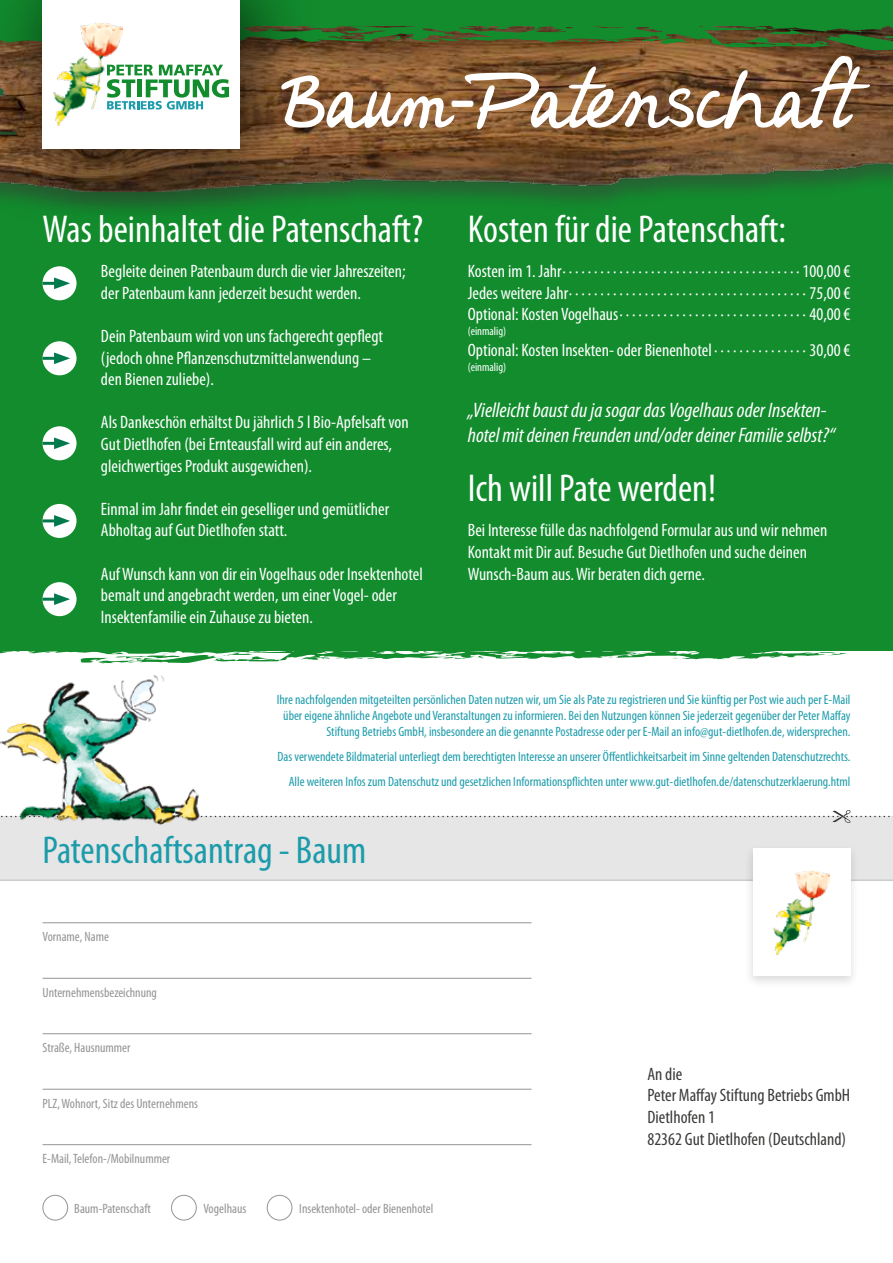
<style>
.page{position:relative;width:893px;height:1263px;background:#fff}
.page>*{position:absolute;margin:0;border:0;box-sizing:border-box;transform-origin:0 0}
.t1{font:79.5px "Hakon Handwriting";letter-spacing:.005em;color:#fff}
.t2{font:condensed 39px "Myriad Pro";color:#fff}
.t3{font:condensed 39px "Myriad Pro";color:#1c9cab}
.t4{font:italic condensed 21px/25.2px "Myriad Pro";color:#fff}
.t5{font:condensed 18px/21.6px "Myriad Pro";color:#fff}
.t6{font:condensed 18px/21.6px "Myriad Pro";color:#3a3a39}
.t7{font:condensed 13.5px/16.2px "Myriad Pro";color:#1c9cab;text-align:right}
.t8{font:condensed 13.5px "Myriad Pro";color:#939494}
.t9{font:condensed 12px "Myriad Pro";color:#fff}
</style>
<div class="page">
<div style="left:0;top:0;width:893px;height:651px;background:#128c2d"></div>
<div style="left:0;top:816px;width:893px;height:64px;background:#e6e6e6"></div>
<img style="left:0;top:675px;width:199px;height:149px">
<svg style="left:0;top:651px;width:847px;height:13px"></svg>
<hr style="left:0;top:879px;width:893px;height:2px;background:#cbcccc">
<div style="left:744px;top:844px;width:116px;height:145px;background:#000;opacity:.15"></div>
<div style="left:753px;top:848px;width:97px;height:128px;background:#fff"></div>
<div style="left:43px;top:266px;width:34px;height:34px;background:#fff;border-radius:50%"></div>
<hr style="left:43px;top:282px;width:17px;height:3px;background:#00794c">
<svg style="left:54px;top:277px;width:16px;height:12px"></svg>
<div style="left:43px;top:341px;width:34px;height:34px;background:#fff;border-radius:50%"></div>
<hr style="left:43px;top:357px;width:17px;height:3px;background:#00794c">
<svg style="left:54px;top:352px;width:16px;height:12px"></svg>
<div style="left:43px;top:426px;width:34px;height:34px;background:#fff;border-radius:50%"></div>
<hr style="left:43px;top:442px;width:17px;height:3px;background:#00794c">
<svg style="left:54px;top:437px;width:16px;height:12px"></svg>
<div style="left:43px;top:504px;width:34px;height:34px;background:#fff;border-radius:50%"></div>
<hr style="left:43px;top:519px;width:17px;height:3px;background:#00794c">
<svg style="left:54px;top:515px;width:16px;height:12px"></svg>
<div style="left:43px;top:582px;width:34px;height:34px;background:#fff;border-radius:50%"></div>
<hr style="left:43px;top:598px;width:17px;height:3px;background:#00794c">
<svg style="left:54px;top:593px;width:16px;height:12px"></svg>
<div style="left:0;top:0;width:893px;height:218px;background:#3a3a39;opacity:.5"></div>
<img style="left:321px;top:51px;width:572px;height:140px">
<svg style="left:321px;top:0;width:572px;height:51px"></svg>
<div style="left:0;top:0;width:321px;height:229px;background:#000;opacity:.75"></div>
<div style="left:43px;top:0;width:197px;height:149px;background:#fff"></div>
<img style="left:54px;top:23px;width:68px;height:103px">
<svg style="left:107px;top:65px;width:122px;height:45px"></svg>
<img style="left:774px;top:870px;width:55px;height:84px">
<hr style="left:43px;top:922px;width:488px;height:1px;background:#939494">
<hr style="left:43px;top:978px;width:488px;height:1px;background:#939494">
<hr style="left:43px;top:1033px;width:488px;height:1px;background:#939494">
<hr style="left:43px;top:1089px;width:488px;height:1px;background:#939494">
<hr style="left:43px;top:1144px;width:488px;height:1px;background:#939494">
<div style="left:43px;top:1195px;width:25px;height:25px;border:1px solid #939494;border-radius:50%"></div>
<div style="left:171px;top:1195px;width:26px;height:25px;border:1px solid #939494;border-radius:50%"></div>
<div style="left:267px;top:1195px;width:25px;height:25px;border:1px solid #939494;border-radius:50%"></div>
<svg style="left:0;top:810px;width:893px;height:13px"></svg>
<h1 class="t1" style="left:283px;top:54px;width:569px">Baum-Patenschaft</h1>
<h2 class="t2" style="left:43px;top:205px;width:745px">Was beinhaltet die Patenschaft? Kosten für die Patenschaft:</h2>
<p class="t5" style="left:101px;top:260px;width:306px">Begleite deinen Patenbaum durch die vier Jahreszeiten; der Patenbaum kann jederzeit besucht werden.</p>
<p class="t5" style="left:101px;top:325px;width:284px">Dein Patenbaum wird von uns fachgerecht gepflegt (jedoch ohne Pflanzenschutzmittelanwendung – den Bienen zuliebe).</p>
<p class="t5" style="left:101px;top:411px;width:309px">Als Dankeschön erhältst Du jährlich 5 l Bio-Apfelsaft von<br>Gut Dietlhofen (bei Ernteausfall wird auf ein anderes, gleichwertiges Produkt ausgewichen).</p>
<p class="t5" style="left:101px;top:498px;width:290px">Einmal im Jahr findet ein geselliger und gemütlicher<br>Abholtag auf Gut Dietlhofen statt.</p>
<p class="t5" style="left:101px;top:563px;width:323px">Auf Wunsch kann von dir ein Vogelhaus oder Insektenhotel bemalt und angebracht werden, um einer Vogel- oder<br>Insektenfamilie ein Zuhause zu bieten.</p>
<p class="t5" style="left:468px;top:260px;width:384px;text-align:justify">Kosten im 1. Jahr · · · · · · · · · · · · · · · · · · · · · · · · · · · · · · · · · · · · · ·100,00 € Jedes weitere Jahr · · · · · · · · · · · · · · · · · · · · · · · · · · · · · · · · · · · · · · 75,00 € Optional: Kosten Vogelhaus · · · · · · · · · · · · · · · · · · · · · · · · · · · · · · 40,00 €</p>
<p class="t9" style="left:468px;top:324px;width:40px">(einmalig)</p>
<p class="t5" style="left:468px;top:339px;width:384px">Optional: Kosten Insekten- oder Bienenhotel · · · · · · · · · · · · · · · 30,00 €</p>
<p class="t9" style="left:468px;top:360px;width:40px">(einmalig)</p>
<p class="t4" style="left:468px;top:397px;width:369px">„Vielleicht baust du ja sogar das Vogelhaus oder Insekten&shy;hotel mit deinen Freunden und/oder deiner Familie selbst?“</p>
<h2 class="t2" style="left:468px;top:465px;width:250px">Ich will Pate werden!</h2>
<p class="t5" style="left:468px;top:519px;width:361px">Bei Interesse fülle das nachfolgend Formular aus und wir nehmen<br>Kontakt mit Dir auf. Besuche Gut Dietlhofen und suche deinen<br>Wunsch-Baum aus. Wir beraten dich gerne.</p>
<p class="t7" style="left:277px;top:691px;width:575px">Ihre nachfolgenden mitgeteilten persönlichen Daten nutzen wir, um Sie als Pate zu registrieren und Sie künftig per Post wie auch per E-Mail über eigene ähnliche Angebote und Veranstaltungen zu informieren. Bei den Nutzungen können Sie jederzeit gegenüber der Peter Maffay<br>Stiftung Betriebs GmbH, insbesondere an die genannte Postadresse oder per E-Mail an info@gut-dietlhofen.de, widersprechen.</p>
<p class="t7" style="left:278px;top:744px;width:574px;line-height:24.8px">Das verwendete Bildmaterial unterliegt dem berechtigten Interesse an unserer Öffentlichkeitsarbeit im Sinne geltenden Datenschutzrechts.<br>Alle weiteren Infos zum Datenschutz und gesetzlichen Informationspflichten unter www.gut-dietlhofen.de/datenschutzerklaerung.html</p>
<h2 class="t3" style="left:43px;top:826px;width:325px">Patenschaftsantrag - Baum</h2>
<p class="t8" style="left:43px;top:929px;width:68px">Vorname, Name</p>
<p class="t8" style="left:43px;top:984px;width:116px">Unternehmensbezeichnung</p>
<p class="t8" style="left:43px;top:1040px;width:90px">Straße, Hausnummer</p>
<p class="t8" style="left:43px;top:1095px;width:157px">PLZ, Wohnort, Sitz des Unternehmens</p>
<p class="t8" style="left:43px;top:1151px;width:129px">E-Mail, Telefon-/Mobilnummer</p>
<p class="t8" style="left:74px;top:1200px;width:78px">Baum-Patenschaft</p>
<p class="t8" style="left:203px;top:1200px;width:44px">Vogelhaus</p>
<p class="t8" style="left:299px;top:1200px;width:136px">Insektenhotel- oder Bienenhotel</p>
<p class="t6" style="left:647px;top:1063px;width:204px">An die<br>Peter Maffay Stiftung Betriebs GmbH<br>Dietlhofen 1<br>82362 Gut Dietlhofen (Deutschland)</p>
</div>
